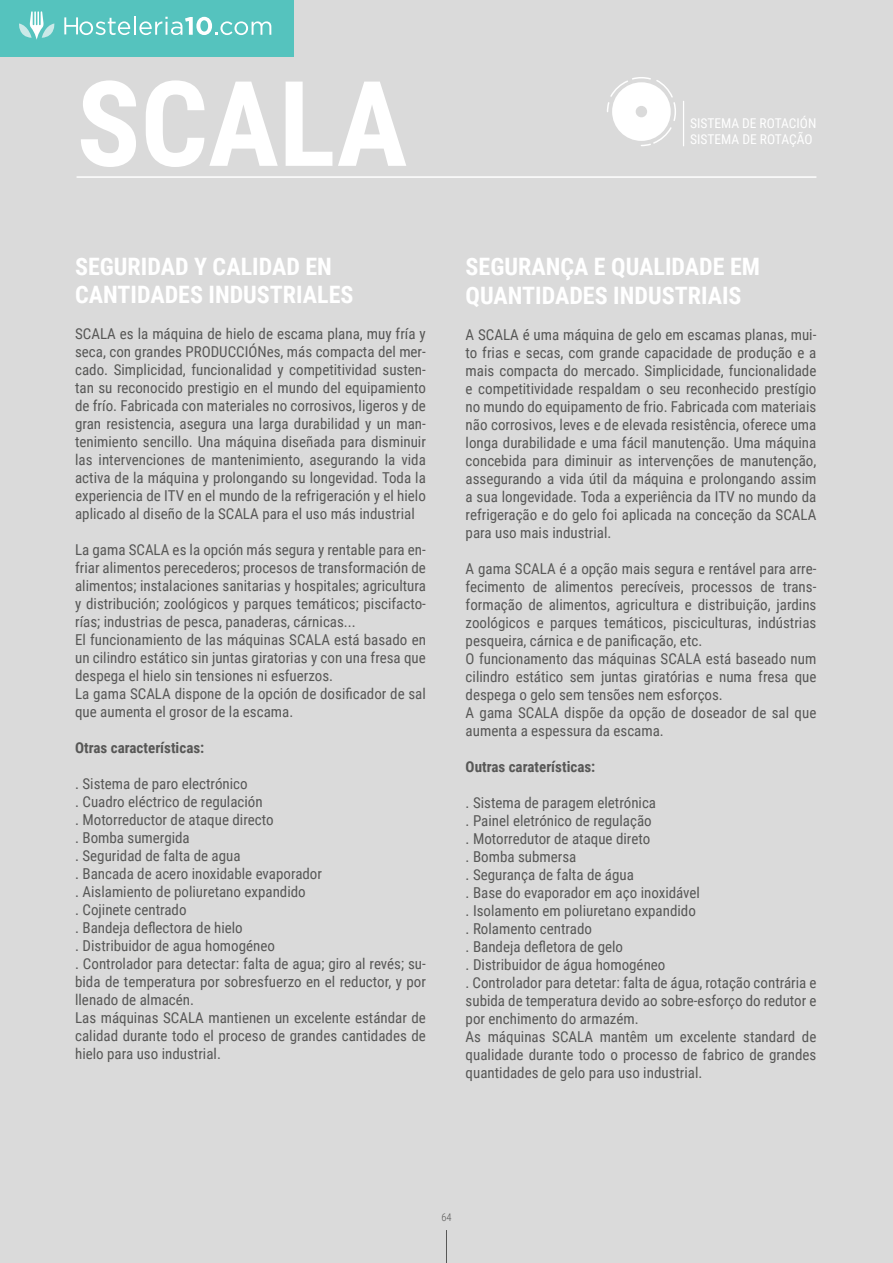
<style>
.page{position:relative;width:893px;height:1263px;background:#dadada}
.page>*{position:absolute;margin:0;border:0;box-sizing:border-box;transform-origin:0 0}
.t1{font:700 118.5px "Roboto Condensed";color:#fff}
.t2{font:700 24px/28.8px "Roboto Condensed";color:#fff}
.t3{font:15px/18px "Roboto Condensed";color:#575756}
.t4{font:700 15px "Roboto Condensed";color:#575756}
.t5{font:13.5px/16.2px "Roboto Condensed";color:#fff}
.t6{font:300 10.5px "Roboto Condensed";color:#575756}
</style>
<div class="page">
<hr style="left:446px;top:1230px;width:1px;height:33px;background:#575756">
<hr style="left:77px;top:176px;width:739px;height:2px;background:#fff">
<hr style="left:683px;top:101px;width:1px;height:45px;background:#fff">
<svg style="left:606px;top:76px;width:71px;height:71px"></svg>
<div style="left:0;top:0;width:293px;height:57px;background:#55c3be"></div>
<svg style="left:64px;top:16px;width:207px;height:19px"></svg>
<svg style="left:19px;top:11px;width:36px;height:29px"></svg>
<h1 class="t1" style="left:77px;top:41px;width:332px">SCALA</h1>
<h2 class="t2" style="left:75px;top:251px;width:280px">SEGURIDAD Y CALIDAD EN<br>CANTIDADES INDUSTRIALES</h2>
<p class="t3" style="left:75px;top:324px;width:352px;text-align:justify">SCALA es la máquina de hielo de escama plana, muy fría y seca, con grandes PRODUCCIÓNes, más compacta del mer&shy;cado. Simplicidad, funcionalidad y competitividad susten&shy;tan su reconocido prestigio en el mundo del equipamiento de frío. Fabricada con materiales no corrosivos, ligeros y de gran resistencia, asegura una larga durabilidad y un man&shy;tenimiento sencillo. Una máquina diseñada para disminuir las intervenciones de mantenimiento, asegurando la vida activa de la máquina y prolongando su longevidad. Toda la experiencia de ITV en el mundo de la refrigeración y el hielo aplicado al diseño de la SCALA para el uso más industrial</p>
<p class="t3" style="left:75px;top:540px;width:352px">La gama SCALA es la opción más segura y rentable para en&shy;friar alimentos perecederos; procesos de transformación de alimentos; instalaciones sanitarias y hospitales; agricultura y distribución; zoológicos y parques temáticos; piscifacto&shy;rías; industrias de pesca, panaderas, cárnicas...<br>El funcionamiento de las máquinas SCALA está basado en un cilindro estático sin juntas giratorias y con una fresa que despega el hielo sin tensiones ni esfuerzos.<br>La gama SCALA dispone de la opción de dosificador de sal que aumenta el grosor de la escama.</p>
<p class="t4" style="left:75px;top:737px;width:131px">Otras características:</p>
<p class="t3" style="left:75px;top:774px;width:352px">. Sistema de paro electrónico<br>. Cuadro eléctrico de regulación<br>. Motorreductor de ataque directo<br>. Bomba sumergida<br>. Seguridad de falta de agua<br>. Bancada de acero inoxidable evaporador<br>. Aislamiento de poliuretano expandido<br>. Cojinete centrado<br>. Bandeja deflectora de hielo<br>. Distribuidor de agua homogéneo<br>. Controlador para detectar: falta de agua; giro al revés; su&shy;bida de temperatura por sobresfuerzo en el reductor, y por llenado de almacén.<br>Las máquinas SCALA mantienen un excelente estándar de calidad durante todo el proceso de grandes cantidades de hielo para uso industrial.</p>
<p class="t5" style="left:690px;top:115px;width:128px">SISTEMA DE ROTACIÓN<br>SISTEMA DE ROTAÇÃO</p>
<h2 class="t2" style="left:466px;top:251px;width:296px">SEGURANÇA E QUALIDADE EM<br>QUANTIDADES INDUSTRIAIS</h2>
<p class="t3" style="left:466px;top:325px;width:352px;text-align:justify">A SCALA é uma máquina de gelo em escamas planas, mui&shy;to frias e secas, com grande capacidade de produção e a mais compacta do mercado. Simplicidade, funcionalidade e competitividade respaldam o seu reconhecido prestígio no mundo do equipamento de frio. Fabricada com materiais não corrosivos, leves e de elevada resistência, oferece uma longa durabilidade e uma fácil manutenção. Uma máquina concebida para diminuir as intervenções de manutenção, assegurando a vida útil da máquina e prolongando assim a sua longevidade. Toda a experiência da ITV no mundo da refrigeração e do gelo foi aplicada na conceção da SCALA para uso mais industrial.</p>
<p class="t3" style="left:466px;top:559px;width:352px">A gama SCALA é a opção mais segura e rentável para arre&shy;fecimento de alimentos perecíveis, processos de trans&shy;formação de alimentos, agricultura e distribuição, jardins zoológicos e parques temáticos, pisciculturas, indústrias pesqueira, cárnica e de panificação, etc.<br>O funcionamento das máquinas SCALA está baseado num cilindro estático sem juntas giratórias e numa fresa que despega o gelo sem tensões nem esforços.<br>A gama SCALA dispõe da opção de doseador de sal que aumenta a espessura da escama.</p>
<p class="t4" style="left:466px;top:756px;width:131px">Outras caraterísticas:</p>
<p class="t3" style="left:466px;top:793px;width:352px">. Sistema de paragem eletrónica<br>. Painel eletrónico de regulação<br>. Motorredutor de ataque direto<br>. Bomba submersa<br>. Segurança de falta de água<br>. Base do evaporador em aço inoxidável<br>. Isolamento em poliuretano expandido<br>. Rolamento centrado<br>. Bandeja defletora de gelo<br>. Distribuidor de água homogéneo<br>. Controlador para detetar: falta de água, rotação contrária e subida de temperatura devido ao sobre-esforço do redutor e por enchimento do armazém.<br>As máquinas SCALA mantêm um excelente standard de qualidade durante todo o processo de fabrico de grandes quantidades de gelo para uso industrial.</p>
<p class="t6" style="left:441px;top:1210px;width:12px">64</p>
</div>
